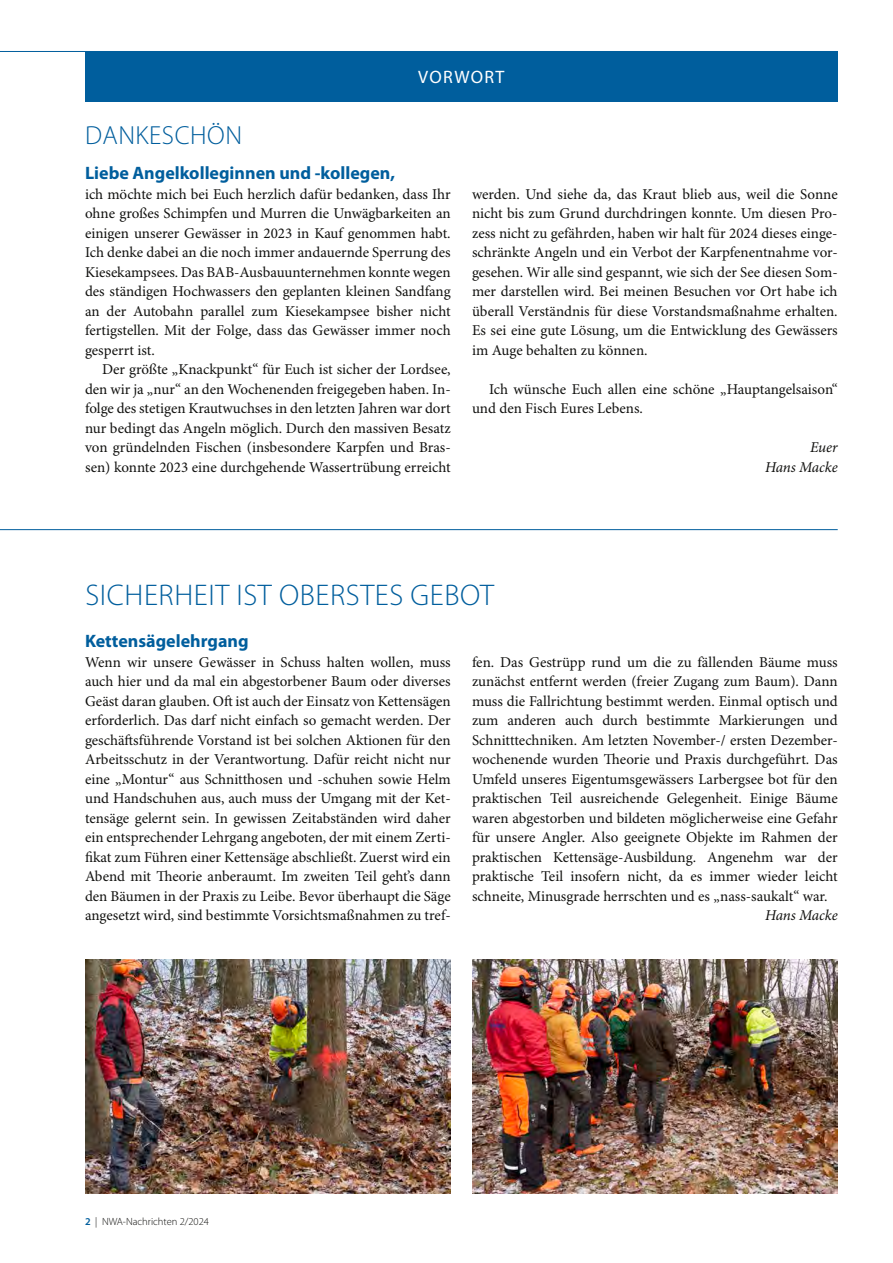
<style>
.page{position:relative;width:893px;height:1263px;background:#fff}
.page>*{position:absolute;margin:0;border:0;box-sizing:border-box;transform-origin:0 0}
.t1{font:300 30px "Myriad Pro";letter-spacing:.02em;color:#005e9d}
.t2{font:300 26.25px "Myriad Pro";letter-spacing:.02em;color:#005e9d}
.t3{font:700 18px "Myriad Pro";color:#005e9d}
.t4{font:18px "Myriad Pro";letter-spacing:.07em;color:#fff}
.t5{font:15px/19.5px "Minion Pro";color:#11110f;text-align:justify}
.t6{font:italic 15px/19.5px "Minion Pro";letter-spacing:-.01em;color:#11110f;text-align:right}
.t7{font:300 10.5px "Myriad Pro";color:#11110f}
.s1{font-weight:600;color:#005e9d}
</style>
<div class="page">
<div style="left:85px;top:51px;width:753px;height:50px;background:#005e9d"></div>
<hr style="left:0;top:51px;width:838px;height:1px;background:#005e9d">
<hr style="left:0;top:529px;width:838px;height:1px;background:#005e9d">
<img style="left:85px;top:959px;width:366px;height:234px">
<img style="left:472px;top:959px;width:366px;height:234px">
<p class="t4" style="left:418px;top:66px;width:88px">VORWORT</p>
<h2 class="t2" style="left:85px;top:121px;width:158px">DANKESCHÖN</h2>
<p class="t3" style="left:85px;top:163px;width:312px">Liebe Angelkolleginnen und -kollegen,</p>
<p class="t5" style="left:85px;top:185px;width:367px">ich möchte mich bei Euch herzlich dafür bedanken, dass Ihr ohne großes Schimpfen und Murren die Unwägbarkeiten an einigen unserer Gewässer in 2023 in Kauf genommen habt.<br>Ich denke dabei an die noch immer andauernde Sperrung des Kiesekampsees. Das BAB-Ausbauunternehmen konnte wegen des ständigen Hochwassers den geplanten kleinen Sandfang an der Autobahn parallel zum Kiesekampsee bisher nicht fertigstellen. Mit der Folge, dass das Gewässer immer noch gesperrt ist.</p>
<p class="t5" style="left:85px;top:360px;width:367px;text-indent:17px">Der größte „Knackpunkt“ für Euch ist sicher der Lordsee, den wir ja „nur“ an den Wochenenden freigegeben haben. In&shy;folge des stetigen Krautwuchses in den letzten Jahren war dort nur bedingt das Angeln möglich. Durch den massiven Besatz von gründelnden Fischen (insbesondere Karpfen und Bras&shy;sen) konnte 2023 eine durchgehende Wassertrübung erreicht</p>
<p class="t5" style="left:472px;top:185px;width:367px">werden. Und siehe da, das Kraut blieb aus, weil die Sonne nicht bis zum Grund durchdringen konnte. Um diesen Pro&shy;zess nicht zu gefährden, haben wir halt für 2024 dieses einge&shy;schränkte Angeln und ein Verbot der Karpfenentnahme vor&shy;gesehen. Wir alle sind gespannt, wie sich der See diesen Som&shy;mer darstellen wird. Bei meinen Besuchen vor Ort habe ich überall Verständnis für diese Vorstandsmaßnahme erhalten.<br>Es sei eine gute Lösung, um die Entwicklung des Gewässers im Auge behalten zu können.</p>
<p class="t5" style="left:472px;top:380px;width:367px;text-indent:17px">Ich wünsche Euch allen eine schöne „Hauptangelsaison“ und den Fisch Eures Lebens.</p>
<p class="t6" style="left:765px;top:438px;width:74px">Euer<br>Hans Macke</p>
<h1 class="t1" style="left:85px;top:579px;width:410px">SICHERHEIT IST OBERSTES GEBOT</h1>
<p class="t3" style="left:85px;top:631px;width:165px">Kettensägelehrgang</p>
<p class="t5" style="left:85px;top:653px;width:367px">Wenn wir unsere Gewässer in Schuss halten wollen, muss auch hier und da mal ein abgestorbener Baum oder diverses Geäst daran glauben. Oft ist auch der Einsatz von Kettensägen erforderlich. Das darf nicht einfach so gemacht werden. Der geschäftsführende Vorstand ist bei solchen Aktionen für den Arbeitsschutz in der Verantwortung. Dafür reicht nicht nur eine „Montur“ aus Schnitthosen und -schuhen sowie Helm und Handschuhen aus, auch muss der Umgang mit der Ket&shy;tensäge gelernt sein. In gewissen Zeitabständen wird daher ein entsprechender Lehrgang angeboten, der mit einem Zerti&shy;fikat zum Führen einer Kettensäge abschließt. Zuerst wird ein Abend mit Theorie anberaumt. Im zweiten Teil geht’s dann den Bäumen in der Praxis zu Leibe. Bevor überhaupt die Säge angesetzt wird, sind bestimmte Vorsichtsmaßnahmen zu tref-</p>
<p class="t5" style="left:472px;top:653px;width:367px">fen. Das Gestrüpp rund um die zu fällenden Bäume muss zunächst entfernt werden (freier Zugang zum Baum). Dann muss die Fallrichtung bestimmt werden. Einmal optisch und zum anderen auch durch bestimmte Markierungen und Schnitttechniken. Am letzten November-/ ersten Dezember&shy;wochenende wurden Theorie und Praxis durchgeführt. Das Umfeld unseres Eigentumsgewässers Larbergsee bot für den praktischen Teil ausreichende Gelegenheit. Einige Bäume waren abgestorben und bildeten möglicherweise eine Gefahr für unsere Angler. Also geeignete Objekte im Rahmen der praktischen Kettensäge-Ausbildung. Angenehm war der praktische Teil insofern nicht, da es immer wieder leicht schneite, Minusgrade herrschten und es „nass-saukalt“ war.</p>
<p class="t6" style="left:765px;top:906px;width:74px">Hans Macke</p>
<p class="t7" style="left:85px;top:1216px;width:125px"><span class="s1">2</span> | NWA-Nachrichten 2/2024</p>
</div>
